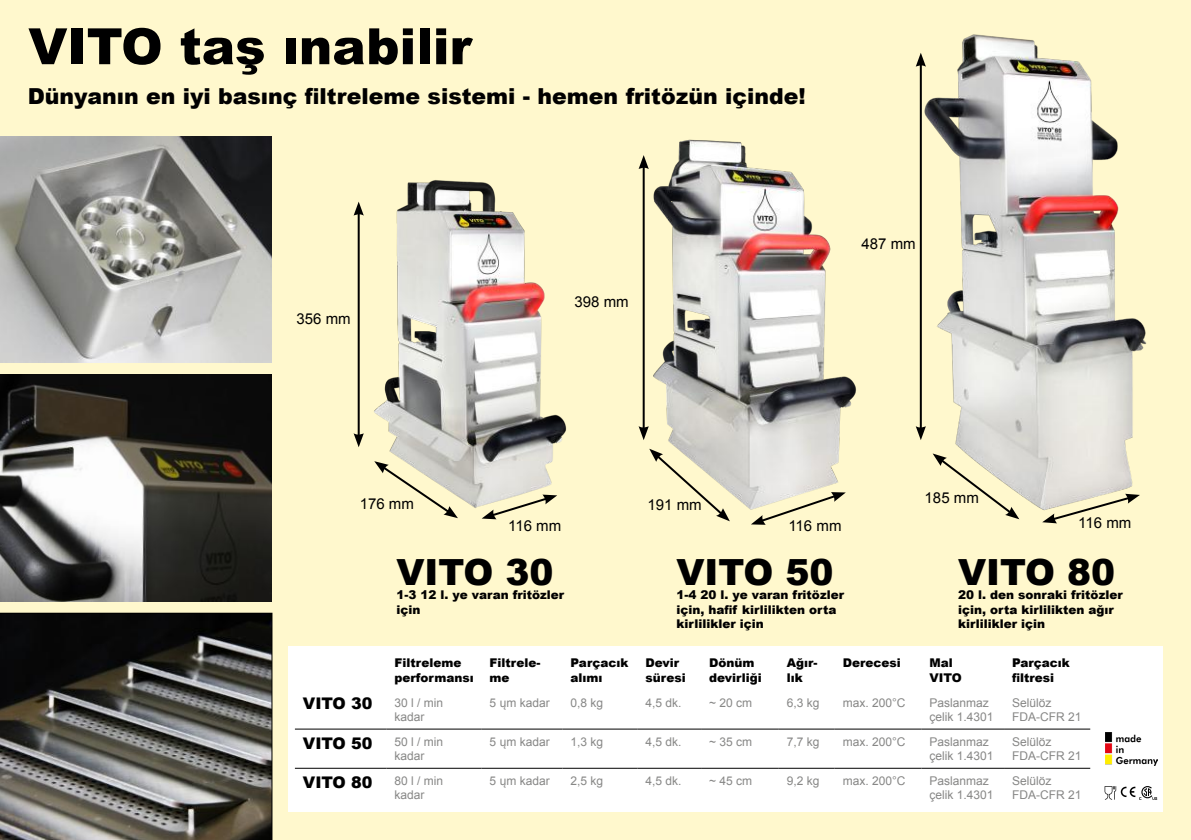
<style>
.page{position:relative;width:1191px;height:840px;background:#fff}
.page>*{position:absolute;margin:0;border:0;box-sizing:border-box;transform-origin:0 0}
.t1{font:900 50px "Arial";color:#000}
.t2{font:900 36px "Arial";color:#000}
.t3{font:900 22px "Arial";color:#000}
.t4{font:900 16px "Arial";color:#000}
.t5{font:15px "Arial";color:#000}
.t6{font:900 12px/14.4px "Arial";color:#000}
.t7{font:12px/14.4px "Arial";color:#878786}
</style>
<div class="page">
<div style="left:0;top:0;width:1191px;height:839px;background:#fff8cd"></div>
<img style="left:921px;top:34px;width:226px;height:475px">
<img style="left:644px;top:139px;width:212px;height:371px">
<img style="left:374px;top:180px;width:193px;height:328px">
<img style="left:0;top:136px;width:272px;height:227px">
<img style="left:0;top:374px;width:272px;height:227px">
<svg style="left:0;top:612px;width:272px;height:227px;background:#51504c"></svg>
<div style="left:288px;top:646px;width:874px;height:165px;background:#fff"></div>
<hr style="left:295px;top:728px;width:91px;height:1px;background:#000">
<hr style="left:386px;top:728px;width:95px;height:1px;background:#000">
<hr style="left:481px;top:728px;width:81px;height:1px;background:#000">
<hr style="left:562px;top:728px;width:75px;height:1px;background:#000">
<hr style="left:637px;top:728px;width:64px;height:1px;background:#000">
<hr style="left:701px;top:728px;width:77px;height:1px;background:#000">
<hr style="left:778px;top:728px;width:56px;height:1px;background:#000">
<hr style="left:834px;top:728px;width:87px;height:1px;background:#000">
<hr style="left:921px;top:728px;width:83px;height:1px;background:#000">
<hr style="left:1004px;top:728px;width:86px;height:1px;background:#000">
<hr style="left:481px;top:767px;width:81px;height:1px;background:#000">
<hr style="left:562px;top:767px;width:75px;height:1px;background:#000">
<hr style="left:637px;top:767px;width:64px;height:1px;background:#000">
<hr style="left:701px;top:767px;width:77px;height:1px;background:#000">
<hr style="left:778px;top:767px;width:56px;height:1px;background:#000">
<hr style="left:834px;top:767px;width:87px;height:1px;background:#000">
<hr style="left:921px;top:767px;width:83px;height:1px;background:#000">
<hr style="left:1004px;top:767px;width:86px;height:1px;background:#000">
<hr style="left:295px;top:767px;width:91px;height:1px;background:#000">
<hr style="left:386px;top:767px;width:95px;height:1px;background:#000">
<svg style="left:751px;top:492px;width:94px;height:32px"></svg>
<svg style="left:649px;top:448px;width:81px;height:73px"></svg>
<hr style="left:642px;top:166px;width:2px;height:263px;background:#000">
<svg style="left:638px;top:155px;width:11px;height:14px"></svg>
<svg style="left:638px;top:426px;width:11px;height:14px"></svg>
<svg style="left:1042px;top:493px;width:98px;height:30px"></svg>
<svg style="left:932px;top:453px;width:87px;height:66px"></svg>
<hr style="left:919px;top:64px;width:2px;height:365px;background:#000">
<svg style="left:915px;top:53px;width:11px;height:14px"></svg>
<svg style="left:915px;top:426px;width:11px;height:14px"></svg>
<svg style="left:481px;top:494px;width:76px;height:25px"></svg>
<svg style="left:374px;top:461px;width:84px;height:57px"></svg>
<hr style="left:358px;top:212px;width:2px;height:224px;background:#000">
<svg style="left:354px;top:201px;width:10px;height:14px"></svg>
<svg style="left:353px;top:433px;width:11px;height:14px"></svg>
<svg style="left:1104px;top:786px;width:53px;height:13px"></svg>
<img style="left:1105px;top:732px;width:52px;height:32px">
<h1 class="t1" style="left:28px;top:10px;width:445px">VITO taş ınabilir</h1>
<h3 class="t3" style="left:28px;top:80px;width:779px">Dünyanın en iyi basınç filtreleme sistemi - hemen fritözün içinde!</h3>
<p class="t5" style="left:296px;top:309px;width:56px">356 mm</p>
<p class="t5" style="left:574px;top:292px;width:56px">398 mm</p>
<p class="t5" style="left:861px;top:234px;width:56px">487 mm</p>
<p class="t5" style="left:360px;top:493px;width:56px">176 mm</p>
<p class="t5" style="left:647px;top:494px;width:56px">191 mm</p>
<p class="t5" style="left:924px;top:487px;width:56px">185 mm</p>
<p class="t5" style="left:508px;top:515px;width:55px">116 mm</p>
<h2 class="t2" style="left:396px;top:545px;width:158px">VITO 30</h2>
<p class="t6" style="left:396px;top:587px;width:169px">1-3 12 l. ye varan fritözler için</p>
<p class="t5" style="left:788px;top:515px;width:55px">116 mm</p>
<p class="t5" style="left:1078px;top:512px;width:55px">116 mm</p>
<h2 class="t2" style="left:676px;top:545px;width:158px">VITO 50</h2>
<p class="t6" style="left:676px;top:587px;width:169px">1-4 20 l. ye varan fritözler için, hafif kirlilikten orta kirlilikler için</p>
<h2 class="t2" style="left:958px;top:545px;width:158px">VITO 80</h2>
<p class="t6" style="left:958px;top:587px;width:166px">20 l. den sonraki fritözler için, orta kirlilikten ağır kirlilikler için</p>
<p class="t6" style="left:394px;top:655px;width:81px">Filtreleme performansı</p>
<p class="t6" style="left:489px;top:655px;width:52px">Filtrele&shy;me</p>
<p class="t6" style="left:570px;top:655px;width:59px">Parçacık alımı</p>
<p class="t6" style="left:645px;top:655px;width:42px">Devir süresi</p>
<p class="t6" style="left:709px;top:655px;width:54px">Dönüm devirliği</p>
<p class="t6" style="left:786px;top:655px;width:32px">Ağır&shy;lık</p>
<p class="t6" style="left:842px;top:655px;width:60px">Derecesi</p>
<p class="t6" style="left:929px;top:655px;width:34px">Mal<br>VITO</p>
<p class="t6" style="left:1012px;top:655px;width:59px">Parçacık filtresi</p>
<h3 class="t4" style="left:303px;top:691px;width:71px">VITO 30</h3>
<p class="t7" style="left:394px;top:695px;width:50px">30 l / min kadar</p>
<p class="t7" style="left:489px;top:695px;width:62px">5 ųm kadar</p>
<p class="t7" style="left:570px;top:695px;width:34px">0,8 kg</p>
<p class="t7" style="left:645px;top:695px;width:38px">4,5 dk.</p>
<p class="t7" style="left:709px;top:695px;width:45px">~ 20 cm</p>
<p class="t7" style="left:786px;top:695px;width:34px">6,3 kg</p>
<p class="t7" style="left:842px;top:695px;width:64px">max. 200°C</p>
<p class="t7" style="left:929px;top:695px;width:66px">Paslanmaz çelik 1.4301</p>
<p class="t7" style="left:1012px;top:695px;width:71px">Selülöz<br>FDA-CFR 21</p>
<h3 class="t4" style="left:303px;top:730px;width:71px">VITO 50</h3>
<p class="t7" style="left:394px;top:734px;width:50px">50 l / min kadar</p>
<p class="t7" style="left:489px;top:734px;width:62px">5 ųm kadar</p>
<p class="t7" style="left:570px;top:734px;width:34px">1,3 kg</p>
<p class="t7" style="left:645px;top:734px;width:38px">4,5 dk.</p>
<p class="t7" style="left:709px;top:734px;width:45px">~ 35 cm</p>
<p class="t7" style="left:786px;top:734px;width:34px">7,7 kg</p>
<p class="t7" style="left:842px;top:734px;width:64px">max. 200°C</p>
<p class="t7" style="left:929px;top:734px;width:66px">Paslanmaz çelik 1.4301</p>
<p class="t7" style="left:1012px;top:734px;width:71px">Selülöz<br>FDA-CFR 21</p>
<h3 class="t4" style="left:303px;top:770px;width:71px">VITO 80</h3>
<p class="t7" style="left:394px;top:773px;width:50px">80 l / min kadar</p>
<p class="t7" style="left:489px;top:773px;width:62px">5 ųm kadar</p>
<p class="t7" style="left:570px;top:773px;width:34px">2,5 kg</p>
<p class="t7" style="left:645px;top:773px;width:38px">4,5 dk.</p>
<p class="t7" style="left:709px;top:773px;width:45px">~ 45 cm</p>
<p class="t7" style="left:786px;top:773px;width:34px">9,2 kg</p>
<p class="t7" style="left:842px;top:773px;width:64px">max. 200°C</p>
<p class="t7" style="left:929px;top:773px;width:66px">Paslanmaz çelik 1.4301</p>
<p class="t7" style="left:1012px;top:773px;width:71px">Selülöz<br>FDA-CFR 21</p>
</div>
